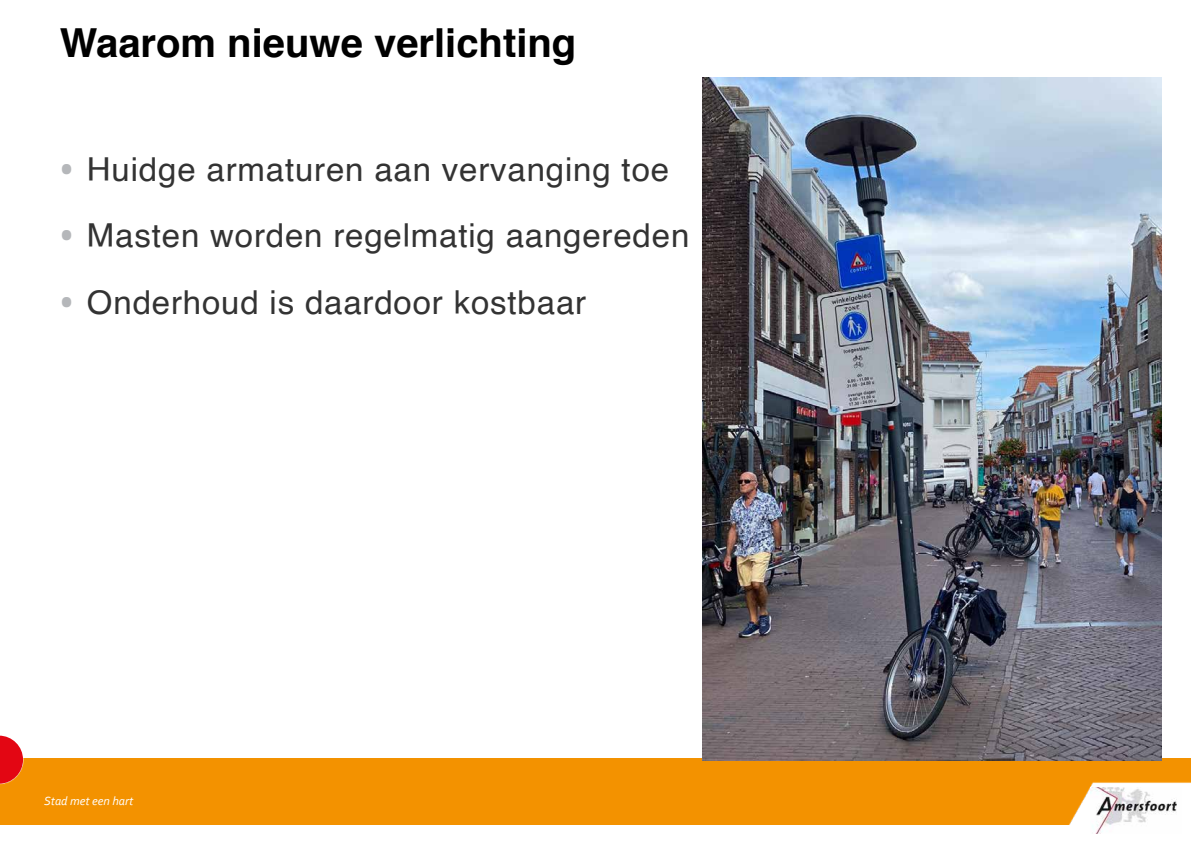
<style>
.page{position:relative;width:1191px;height:842px;background:#fff}
.page>*{position:absolute;margin:0;border:0;box-sizing:border-box;transform-origin:0 0}
.t1{font:700 40px "Helvetica";color:#000}
.t2{font:33px "Helvetica";letter-spacing:.025em;color:#333}
.t3{font:italic 12.4px "Corbel";color:#fff}
.s1{font-family:"Droid Sans";font-weight:700;color:#b5b7ba}
</style>
<div class="page">
<div style="left:0;top:759px;width:1191px;height:65px;background:#f39200"></div>
<svg style="left:0;top:736px;width:23px;height:48px"></svg>
<img style="left:1090px;top:787px;width:91px;height:47px">
<img style="left:702px;top:78px;width:460px;height:682px">
<p class="t1" style="left:60px;top:10px;width:518px">Waarom nieuwe verlichting</p>
<p class="t2" style="left:60px;top:144px;width:610px"><span class="s1">•</span> Huidge armaturen aan vervanging toe</p>
<p class="t2" style="left:60px;top:210px;width:630px"><span class="s1">•</span> Masten worden regelmatig aangereden</p>
<p class="t2" style="left:60px;top:277px;width:527px"><span class="s1">•</span> Onderhoud is daardoor kostbaar</p>
<p class="t3" style="left:44px;top:793px;width:91px">Stad met een hart</p>
</div>
